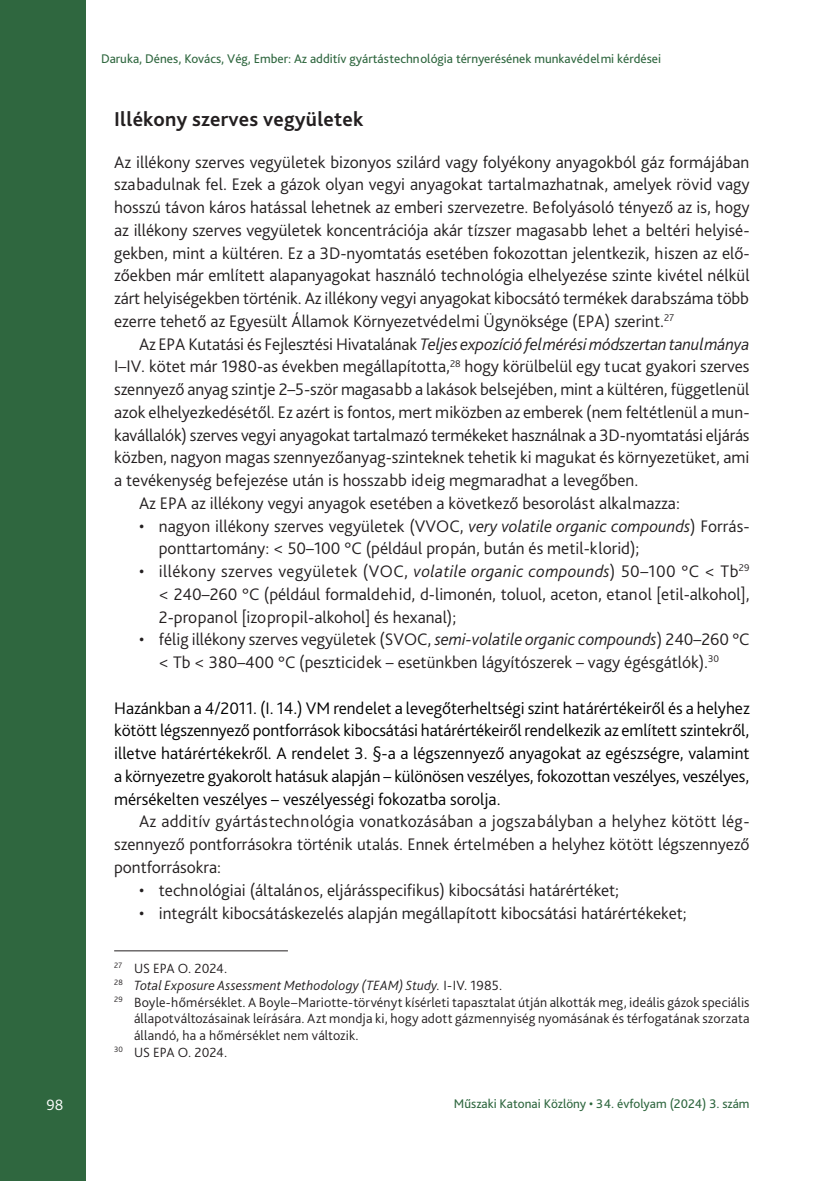
<style>
.page{position:relative;width:834px;height:1181px;background:#fff}
.page>*{position:absolute;margin:0;border:0;box-sizing:border-box;transform-origin:0 0}
.Címsor_1{font:700 21px "Bliss Pro";letter-spacing:.01em;color:#231f20}
.Szöveg_1st{font:300 17.5px/22.8px "Bliss Pro";color:#231f20;text-align:justify}
.Szöveg{font:300 17.5px/22.8px "Bliss Pro";color:#231f20;text-align:justify}
.Szöveg_1st___3_mm{font:300 17.5px/22.8px "Bliss Pro";letter-spacing:-.005em;color:#000;text-align:justify}
.t1{font:300 15.75px "Bliss Pro";color:#fff}
.Lábjegyzet{font:300 14px/16.8px "Bliss Pro";letter-spacing:.01em;color:#231f20;text-align:justify}
.Lábjegyzet-2{font:italic 300 14px "Bliss Pro";letter-spacing:.015em;color:#231f20}
.t2{font:13.12px "Bliss Pro";color:#2f673f}
.s1{font-style:italic}
.s2{font-style:normal}
</style>
<div class="page">
<div style="left:0;top:0;width:85px;height:1181px;background:#2f673f"></div>
<hr style="left:114px;top:950px;width:174px;height:1px;background:#231f20">
<p class="t1" style="left:47px;top:1095px;width:18px">98</p>
<p class="t2" style="left:101px;top:50px;width:561px">Daruka, Dénes, Kovács, Vég, Ember: Az additív gyártástechnológia térnyerésének munkavédelmi kérdései</p>
<p class="Címsor_1" style="left:114px;top:105px;width:251px">Illékony szerves vegyületek</p>
<p class="Szöveg_1st" style="left:114px;top:150px;width:636px">Az illékony szerves vegyületek bizonyos szilárd vagy folyékony anyagokból gáz formájában szabadulnak fel. Ezek a gázok olyan vegyi anyagokat tartalmazhatnak, amelyek rövid vagy hosszú távon káros hatással lehetnek az emberi szervezetre. Befolyásoló tényező az is, hogy az illékony szerves vegyületek koncentrációja akár tízszer magasabb lehet a beltéri helyisé&shy;gekben, mint a kültéren. Ez a -3D-nyomtatás esetében fokozottan jelentkezik, hiszen az elő&shy;zőekben már említett alapanyagokat használó technológia elhelyezése szinte kivétel nélkül zárt helyiségekben történik. Az illékony vegyi anyagokat kibocsátó termékek darabszáma több ezerre tehető az Egyesült Államok Környezetvédelmi Ügynöksége (EPA) szerint.<sup>27</sup></p>
<p class="Szöveg" style="left:114px;top:332px;width:636px;text-indent:25px">Az EPA Kutatási és Fejlesztési Hivatalának <span class="s1">Teljes expozíció felmérési módszertan tanulmánya </span>I–IV. kötet már 1980-as években megállapította,<sup>28</sup> hogy körülbelül egy tucat gyakori szerves szennyező anyag szintje 2–5-ször magasabb a lakások belsejében, mint a kültéren, függetlenül azok elhelyezkedésétől. Ez azért is fontos, mert miközben az emberek (nem feltétlenül a mun&shy;kavállalók) szerves vegyi anyagokat tartalmazó termékeket használnak a -3D-nyomtatási eljárás közben, nagyon magas szennyezőanyag-szinteknek tehetik ki magukat és környezetüket, ami a tevékenység befejezése után is hosszabb ideig megmaradhat a levegőben.</p>
<p class="Szöveg" style="left:139px;top:491px;width:542px">Az EPA az illékony vegyi anyagok esetében a következő besorolást alkalmazza:</p>
<p class="Szöveg_1st" style="left:159px;top:514px;width:592px;text-indent:-20px">• nagyon illékony szerves vegyületek (VVOC, <span class="s1">very volatile organic compounds</span>) Forrás&shy;ponttartomány: &lt; 50–100 °C (például propán, bután és metil-klorid);</p>
<p class="Szöveg_1st" style="left:159px;top:559px;width:592px;text-indent:-20px">• illékony szerves vegyületek (VOC, <span class="s1">volatile organic compounds</span>) 50–100 °C &lt; Tb<sup>29 </sup>&lt; -240–260 °C (például formaldehid, d-limonén, toluol, aceton, etanol [etil-alkohol], 2-propanol [izopropil-alkohol] és hexanal);</p>
<p class="Szöveg_1st" style="left:159px;top:628px;width:592px;text-indent:-20px">• félig illékony szerves vegyületek (SVOC, <span class="s1">semi-volatile organic compounds</span>) 240–260 °C &lt; Tb &lt; 380–400 °C (peszticidek – esetünkben lágyítószerek – vagy égésgátlók).<sup>30</sup></p>
<p class="Szöveg_1st___3_mm" style="left:114px;top:696px;width:637px">Hazánkban a -4/2011. (I. -14.) VM rendelet a levegőterheltségi szint határértékeiről és a helyhez kötött légszennyező pontforrások kibocsátási határértékeiről rendelkezik az említett szintekről, illetve határértékekről. A rendelet 3. §-a a légszennyező anyagokat az egészségre, valamint a környezetre gyakorolt hatásuk alapján – különösen veszélyes, fokozottan veszélyes, veszélyes, mérsékelten veszélyes – veszélyességi fokozatba sorolja.</p>
<p class="Szöveg" style="left:114px;top:810px;width:636px;text-indent:25px">Az additív gyártástechnológia vonatkozásában a jogszabályban a helyhez kötött lég&shy;szennyező pontforrásokra történik utalás. Ennek értelmében a helyhez kötött légszennyező pontforrásokra:</p>
<p class="Szöveg_1st" style="left:139px;top:878px;width:481px">• technológiai (általános, eljárásspecifikus) kibocsátási határértéket;</p>
<p class="Szöveg_1st" style="left:139px;top:901px;width:549px">• integrált kibocsátáskezelés alapján megállapított kibocsátási határértékeket;</p>
<p class="Lábjegyzet" style="left:114px;top:959px;width:114px"><sup>27</sup> US EPA O. 2024.</p>
<p class="Lábjegyzet-2" style="left:114px;top:976px;width:389px"><sup>28</sup> Total Exposure Assessment Methodology (TEAM) Study. <span class="s2">I-IV. -1985.</span></p>
<p class="Lábjegyzet" style="left:134px;top:993px;width:617px;text-indent:-20px"><sup>29</sup> Boyle-hőmérséklet. A Boyle–Mariotte-törvényt kísérleti tapasztalat útján alkották meg, ideális gázok speciális állapotváltozásainak leírására. Azt mondja ki, hogy adott gázmennyiség nyomásának és térfogatának szorzata állandó, ha a hőmérséklet nem változik.</p>
<p class="Lábjegyzet" style="left:114px;top:1043px;width:114px"><sup>30</sup> US EPA O. 2024.</p>
<p class="t2" style="left:454px;top:1095px;width:297px">Műszaki Katonai Közlöny • 34. évfolyam (2024) 3. szám</p>
</div>
